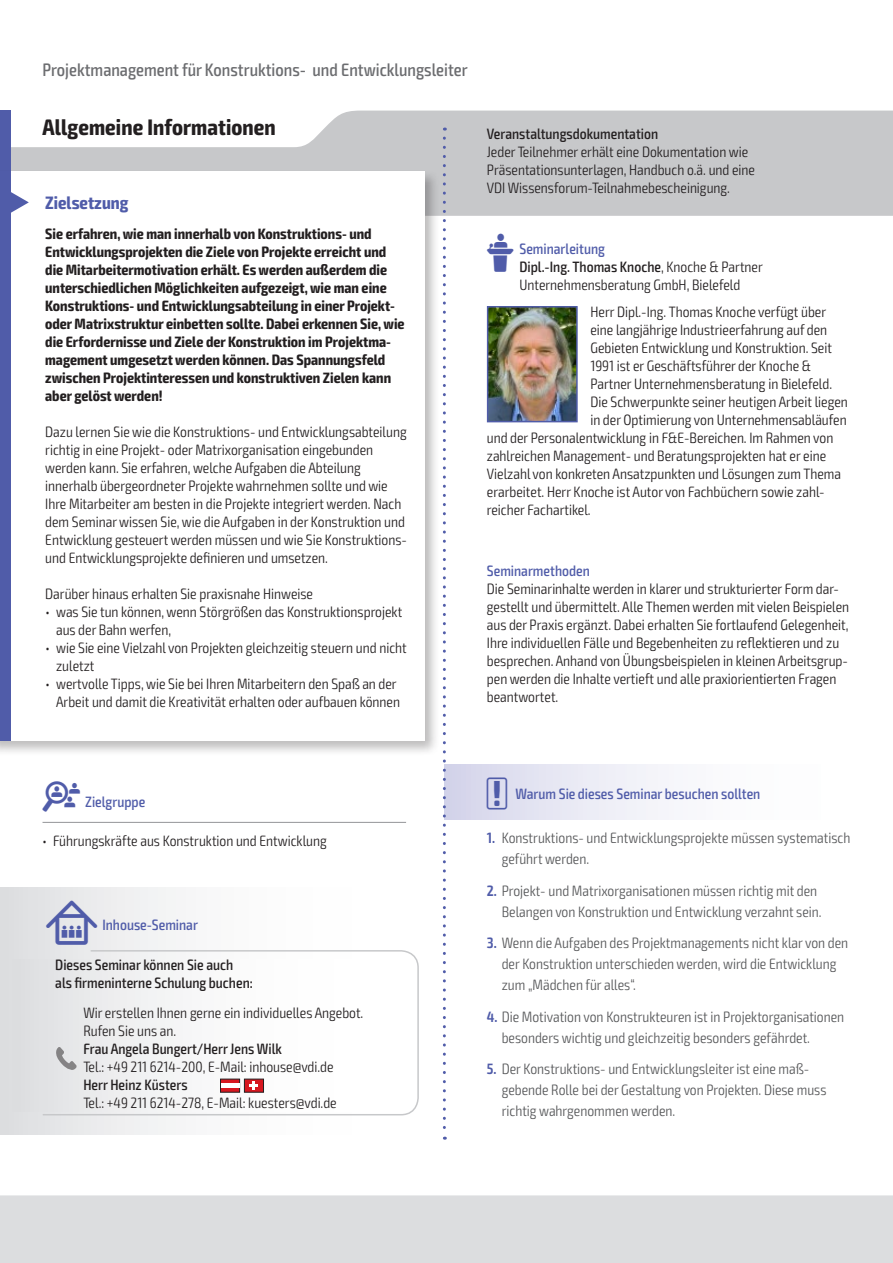
<style>
.page{position:relative;width:893px;height:1263px;background:#fff}
.page>*{position:absolute;margin:0;border:0;box-sizing:border-box;transform-origin:0 0}
.t1{font:700 condensed 22.5px "Exo 2";letter-spacing:.005em;color:#231f20}
.t2{font:500 condensed 18px "Exo 2";color:#6c6d70}
.t3{font:700 condensed 18px "Exo 2";color:#505ca9}
.t4{font:300 condensed 15px/18px "Exo 2";color:#231f20}
.t5{font:300 condensed 15px/21px "Exo 2";color:#57585a}
.t6{font:700 condensed 15px/18px "Exo 2";color:#231f20}
.t7{font:500 condensed 15px/18px "Exo 2";color:#231f20}
.t8{font:500 condensed 15px "Exo 2";color:#505ca9}
.s1{font-family:"VDI Iconset S4 A Regular";font-weight:400;font-stretch:normal}
.s2{font-family:"VDI Iconset S4 A Regular";font-weight:400;font-stretch:normal;font-size:15.45px}
.s3{font-family:"VDI Iconset S4 A Regular";font-weight:400;font-stretch:normal;color:#505ca9}
.s4{font-weight:500;color:#505ca9}
.s5{font-weight:500}
.s6{font-weight:600;color:#505ca9}
</style>
<div class="page">
<div style="left:0;top:1195px;width:893px;height:68px;background:#dcdddf"></div>
<svg style="left:11px;top:111px;width:881px;height:105px;fill:#c7c8ca"></svg>
<hr style="left:892px;top:111px;width:1px;height:105px;background:#505ca9">
<div style="left:0;top:111px;width:11px;height:63px;background:#505ca9"></div>
<hr style="left:43px;top:822px;width:363px;height:1px;background:#939598">
<div style="left:444px;top:765px;width:406px;height:55px;background:linear-gradient(to right,#d9d9ec,#fff)"></div>
<div style="left:0;top:168px;width:440px;height:588px;background:#231f20;opacity:.3"></div>
<div style="left:0;top:171px;width:424px;height:570px;background:#fff"></div>
<div style="left:0;top:171px;width:11px;height:570px;background:#505ca9"></div>
<svg style="left:11px;top:192px;width:18px;height:21px"></svg>
<img style="left:490px;top:309px;width:85px;height:110px">
<div style="left:487px;top:306px;width:91px;height:116px;border:2px solid #505ca9"></div>
<div style="left:0;top:887px;width:419px;height:247px;background:linear-gradient(to right,#e2e3e5,#fff)"></div>
<svg style="left:42px;top:949px;width:377px;height:167px"></svg>
<div style="left:13px;top:959px;width:382px;height:152px;background:linear-gradient(to right,#e3e3e5,#fff)"></div>
<svg style="left:220px;top:1079px;width:44px;height:13px"></svg>
<div style="left:221px;top:1083px;width:18px;height:5px;background:#fff"></div>
<svg style="left:56px;top:1047px;width:21px;height:23px"></svg>
<svg style="left:443px;top:138px;width:3px;height:1002px"></svg>
<p class="t2" style="left:43px;top:59px;width:427px">Projektmanagement für Konstruktions- und Entwicklungsleiter</p>
<h1 class="t1" style="left:43px;top:113px;width:235px">Allgemeine Informationen</h1>
<p class="t7" style="left:487px;top:125px;width:173px">Veranstaltungsdokumentation</p>
<p class="t4" style="left:487px;top:143px;width:270px">Jeder Teilnehmer erhält eine Dokumentation wie<br>Präsentationsunterlagen, Handbuch o.ä. und eine<br>VDI Wissensforum-Teilnahmebescheinigung.</p>
<p class="t3" style="left:45px;top:192px;width:85px">Zielsetzung</p>
<p class="t6" style="left:45px;top:225px;width:361px">Sie erfahren, wie man innerhalb von Konstruktions- und Entwicklungsprojekten die Ziele von Projekte erreicht und die Mitarbeitermotivation erhält. Es werden außerdem die unterschiedlichen Möglichkeiten aufgezeigt, wie man eine Konstruktions- und Entwicklungsabteilung in einer Projekt&shy;oder Matrixstruktur einbetten sollte. Dabei erkennen Sie, wie die Erfordernisse und Ziele der Konstruktion im Projektma&shy;magement umgesetzt werden können. Das Spannungsfeld zwischen Projektinteressen und konstruktiven Zielen kann aber gelöst werden!</p>
<p class="t4" style="left:45px;top:423px;width:363px">Dazu lernen Sie wie die Konstruktions- und Entwicklungsabteilung richtig in eine Projekt- oder Matrixorganisation eingebunden werden kann. Sie erfahren, welche Aufgaben die Abteilung innerhalb übergeordneter Projekte wahrnehmen sollte und wie Ihre Mitarbeiter am besten in die Projekte integriert werden. Nach dem Seminar wissen Sie, wie die Aufgaben in der Konstruktion und Entwicklung gesteuert werden müssen und wie Sie Konstruktions&shy;und Entwicklungsprojekte definieren und umsetzen.</p>
<p class="t4" style="left:45px;top:585px;width:269px">Darüber hinaus erhalten Sie praxisnahe Hinweise</p>
<p class="t4" style="left:56px;top:603px;width:348px;text-indent:-11px">• was Sie tun können, wenn Störgrößen das Konstruktionsprojekt aus der Bahn werfen,</p>
<p class="t4" style="left:56px;top:639px;width:352px;text-indent:-11px">• wie Sie eine Vielzahl von Projekten gleichzeitig steuern und nicht zuletzt</p>
<p class="t4" style="left:45px;top:675px;width:356px;text-align:right">• wertvolle Tipps, wie Sie bei Ihren Mitarbeitern den Spaß an der<br>Arbeit und damit die Kreativität erhalten oder aufbauen können</p>
<p class="t8" style="left:43px;top:793px;width:104px"><span class="s1">Z</span> Zielgruppe</p>
<p class="t4" style="left:43px;top:832px;width:286px">• Führungskräfte aus Konstruktion und Entwicklung</p>
<p class="t8" style="left:46px;top:916px;width:153px"><span class="s2">I</span> Inhouse-Seminar</p>
<p class="t7" style="left:55px;top:955px;width:199px">Dieses Seminar können Sie auch als firmeninterne Schulung buchen:</p>
<p class="t4" style="left:83px;top:1004px;width:282px">Wir erstellen Ihnen gerne ein individuelles Angebot.<br>Rufen Sie uns an.</p>
<p class="t7" style="left:83px;top:1040px;width:200px">Frau Angela Bungert/Herr Jens Wilk</p>
<p class="t4" style="left:83px;top:1058px;width:252px">Tel.: +49 211 6214-200, E-Mail: inhouse@vdi.de</p>
<p class="t7" style="left:83px;top:1076px;width:106px">Herr Heinz Küsters</p>
<p class="t4" style="left:83px;top:1094px;width:255px">Tel.: +49 211 6214-278, E-Mail: kuesters@vdi.de</p>
<p class="t4" style="left:519px;top:240px;width:245px;text-indent:-33px"><span class="s3">L</span> <span class="s4">Seminarleitung<br></span><span class="s5">Dipl.-Ing. Thomas Knoche</span>, Knoche &amp; Partner<br>Unternehmensberatung GmbH, Bielefeld</p>
<p class="t4" style="left:590px;top:303px;width:237px">Herr Dipl.-Ing. Thomas Knoche verfügt über</p>
<p class="t4" style="left:590px;top:321px;width:238px">eine langjährige Industrieerfahrung auf den</p>
<p class="t4" style="left:590px;top:339px;width:243px">Gebieten Entwicklung und Konstruktion. Seit</p>
<p class="t4" style="left:590px;top:357px;width:222px">1991 ist er Geschäftsführer der Knoche &amp;</p>
<p class="t4" style="left:590px;top:375px;width:243px">Partner Unternehmensberatung in Bielefeld.</p>
<p class="t4" style="left:590px;top:393px;width:259px">Die Schwerpunkte seiner heutigen Arbeit liegen</p>
<p class="t4" style="left:590px;top:411px;width:258px">in der Optimierung von Unternehmensabläufen</p>
<p class="t4" style="left:487px;top:429px;width:348px">und der Personalentwicklung in F&amp;E-Bereichen. Im Rahmen von</p>
<p class="t4" style="left:487px;top:447px;width:341px">zahlreichen Management- und Beratungsprojekten hat er eine</p>
<p class="t4" style="left:487px;top:465px;width:356px">Vielzahl von konkreten Ansatzpunkten und Lösungen zum Thema</p>
<p class="t4" style="left:487px;top:483px;width:338px">erarbeitet. Herr Knoche ist Autor von Fachbüchern sowie zahl-</p>
<p class="t4" style="left:487px;top:501px;width:105px">reicher Fachartikel.</p>
<p class="t8" style="left:487px;top:562px;width:104px">Seminarmethoden</p>
<p class="t4" style="left:487px;top:580px;width:364px">Die Seminarinhalte werden in klarer und strukturierter Form dar&shy;gestellt und übermittelt. Alle Themen werden mit vielen Beispielen aus der Praxis ergänzt. Dabei erhalten Sie fortlaufend Gelegenheit, Ihre individuellen Fälle und Begebenheiten zu reflektieren und zu besprechen. Anhand von Übungsbeispielen in kleinen Arbeitsgrup&shy;pen werden die Inhalte vertieft und alle praxiorientierten Fragen beantwortet.</p>
<p class="t8" style="left:487px;top:784px;width:275px"><span class="s1">!</span> Warum Sie dieses Seminar besuchen sollten</p>
<p class="t5" style="left:502px;top:828px;width:350px;text-indent:-15px"><span class="s6">1.</span> Konstruktions- und Entwicklungsprojekte müssen systematisch geführt werden.</p>
<p class="t5" style="left:487px;top:880px;width:336px;text-align:right"><span class="s6">2.</span> Projekt- und Matrixorganisationen müssen richtig mit den<br>Belangen von Konstruktion und Entwicklung verzahnt sein.</p>
<p class="t5" style="left:502px;top:933px;width:348px;text-indent:-15px"><span class="s6">3.</span> Wenn die Aufgaben des Projektmanagements nicht klar von den der Konstruktion unterschieden werden, wird die Entwicklung zum „Mädchen für alles“.</p>
<p class="t5" style="left:502px;top:1006px;width:344px;text-indent:-15px"><span class="s6">4.</span> Die Motivation von Konstrukteuren ist in Projektorganisationen besonders wichtig und gleichzeitig besonders gefährdet.</p>
<p class="t5" style="left:502px;top:1059px;width:326px;text-indent:-15px"><span class="s6">5.</span> Der Konstruktions- und Entwicklungsleiter ist eine maß&shy;gebende Rolle bei der Gestaltung von Projekten. Diese muss richtig wahrgenommen werden.</p>
</div>
